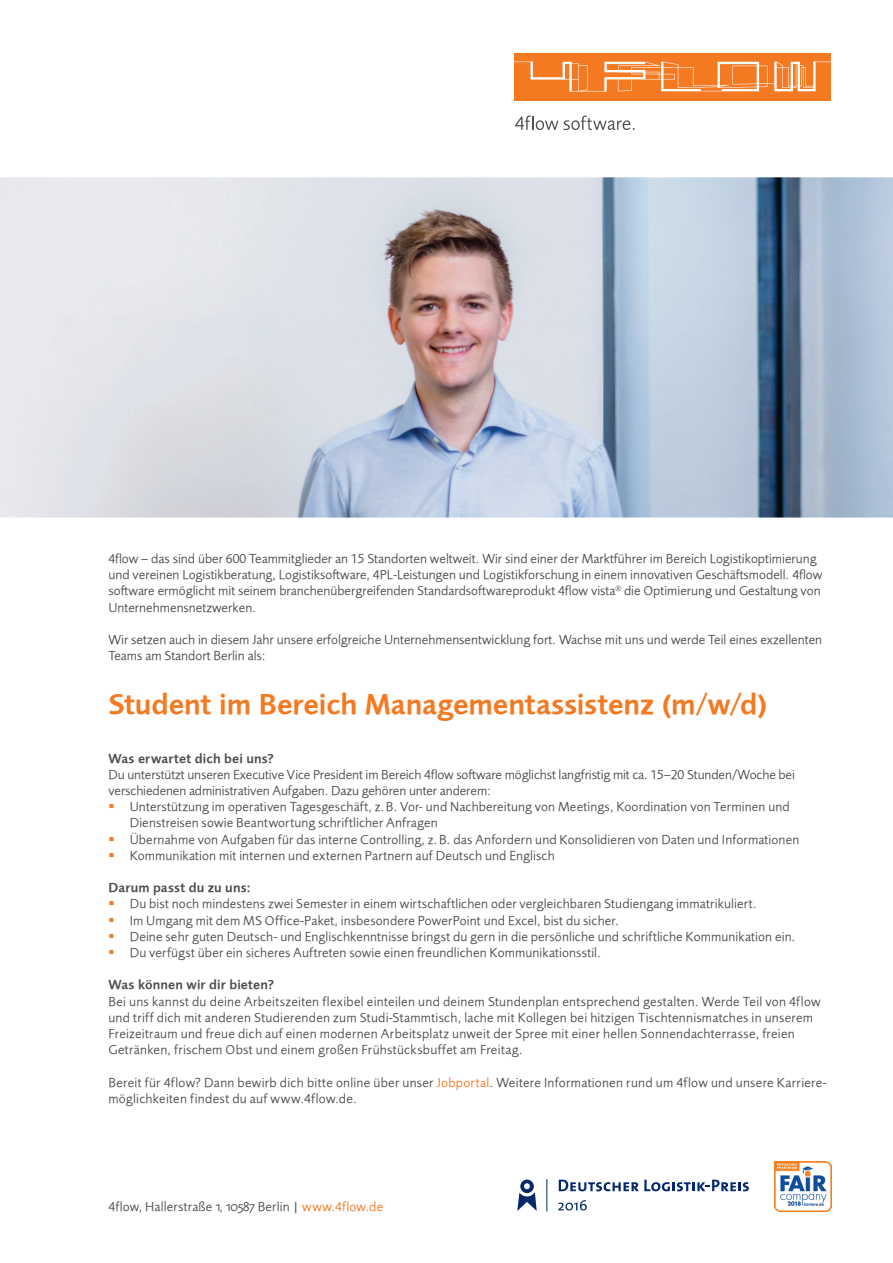
<style>
.page{position:relative;width:893px;height:1263px;background:#fff}
.page>*{position:absolute;margin:0;border:0;box-sizing:border-box;transform-origin:0 0}
.hauptüberschrift{font:29.7px "Foundry Sans Demi";color:#f47921}
.text_ohne_aufzählung{font:13.5px/16.2px "Foundry Sans Normal";letter-spacing:.01em;color:#4e4f50}
.text_ohne_aufzählung-2{font:13.5px/16.2px "Foundry Sans Normal";letter-spacing:-.01em;color:#4e4f50}
.zwischenüberschrift{font:13.5px "Foundry Sans Demi";letter-spacing:.01em;color:#4e4f50}
.s1{color:#f47921}
.s2{font-family:"Foundry Sans Expert Normal"}
</style>
<div class="page">
<div style="left:515px;top:53px;width:316px;height:48px;background:#f47921"></div>
<svg style="left:514px;top:62px;width:317px;height:30px"></svg>
<svg style="left:515px;top:116px;width:120px;height:14px"></svg>
<img style="left:0;top:177px;width:893px;height:340px">
<svg style="left:517px;top:1179px;width:20px;height:32px"></svg>
<svg style="left:559px;top:1179px;width:190px;height:12px"></svg>
<svg style="left:558px;top:1200px;width:29px;height:10px"></svg>
<hr style="left:546px;top:1179px;width:1px;height:32px;background:#04286b">
<img style="left:774px;top:1161px;width:57px;height:51px">
<p class="text_ohne_aufzählung" style="left:108px;top:550px;width:715px">4flow – das sind über 600 Teammitglieder an 15 Standorten weltweit. Wir sind einer der Marktführer im Bereich Logistikoptimierung und vereinen Logistikberatung, Logistiksoftware, 4PL-Leistungen und Logistikforschung in einem innovativen Geschäftsmodell. 4flow software ermöglicht mit seinem branchenübergreifenden Standardsoftwareprodukt 4flow vista<sup>®</sup> die Optimierung und Gestaltung von Unternehmensnetzwerken.</p>
<p class="text_ohne_aufzählung" style="left:108px;top:631px;width:715px">Wir setzen auch in diesem Jahr unsere erfolgreiche Unternehmensentwicklung fort. Wachse mit uns und werde Teil eines exzellenten<br>Teams am Standort Berlin als:</p>
<p class="hauptüberschrift" style="left:108px;top:687px;width:661px">Student im Bereich Managementassistenz (m/w/d)</p>
<p class="zwischenüberschrift" style="left:108px;top:750px;width:167px">Was erwartet dich bei uns?</p>
<p class="text_ohne_aufzählung-2" style="left:108px;top:766px;width:688px">Du unterstützt unseren Executive Vice President im Bereich 4flow software möglichst langfristig mit ca. 15–20 Stunden/Woche bei verschiedenen administrativen Aufgaben. Dazu gehören unter anderem:</p>
<p class="text_ohne_aufzählung" style="left:130px;top:798px;width:662px">Unterstützung im operativen Tagesgeschäft, z.B. Vor- und Nachbereitung von Meetings, Koordination von Terminen und<br>Dienstreisen sowie Beantwortung schriftlicher Anfragen</p>
<p class="text_ohne_aufzählung" style="left:130px;top:831px;width:671px">Übernahme von Aufgaben für das interne Controlling, z.B. das Anfordern und Konsolidieren von Daten und Informationen</p>
<p class="text_ohne_aufzählung" style="left:130px;top:847px;width:427px">Kommunikation mit internen und externen Partnern auf Deutsch und Englisch</p>
<p class="zwischenüberschrift" style="left:108px;top:880px;width:144px">Darum passt du zu uns:</p>
<p class="text_ohne_aufzählung" style="left:130px;top:896px;width:628px">Du bist noch mindestens zwei Semester in einem wirtschaftlichen oder vergleichbaren Studiengang immatrikuliert.</p>
<p class="text_ohne_aufzählung" style="left:130px;top:912px;width:491px">Im Umgang mit dem MS Office-Paket, insbesondere PowerPoint und Excel, bist du sicher.</p>
<p class="text_ohne_aufzählung" style="left:130px;top:928px;width:667px">Deine sehr guten Deutsch- und Englischkenntnisse bringst du gern in die persönliche und schriftliche Kommunikation ein.</p>
<p class="text_ohne_aufzählung" style="left:130px;top:944px;width:473px">Du verfügst über ein sicheres Auftreten sowie einen freundlichen Kommunikationsstil.</p>
<p class="zwischenüberschrift" style="left:108px;top:977px;width:167px">Was können wir dir bieten?</p>
<p class="text_ohne_aufzählung" style="left:108px;top:993px;width:714px">Bei uns kannst du deine Arbeitszeiten flexibel einteilen und deinem Stundenplan entsprechend gestalten. Werde Teil von 4flow und triff dich mit anderen Studierenden zum Studi-Stammtisch, lache mit Kollegen bei hitzigen Tischtennismatches in unserem Freizeitraum und freue dich auf einen modernen Arbeitsplatz unweit der Spree mit einer hellen Sonnendachterrasse, freien Getränken, frischem Obst und einem großen Frühstücksbuffet am Freitag.</p>
<p class="text_ohne_aufzählung" style="left:108px;top:1074px;width:720px">Bereit für 4flow? Dann bewirb dich bitte online über unser <span class="s1">Jobportal</span>. Weitere Informationen rund um 4flow und unsere Karriere&shy;möglichkeiten findest du auf www.4flow.de.</p>
<p class="text_ohne_aufzählung" style="left:108px;top:1198px;width:276px">4flow, Hallerstraße <span class="s2">1</span>, <span class="s2">10587</span> Berlin | <span class="s1">www.4flow.de</span></p>
</div>
